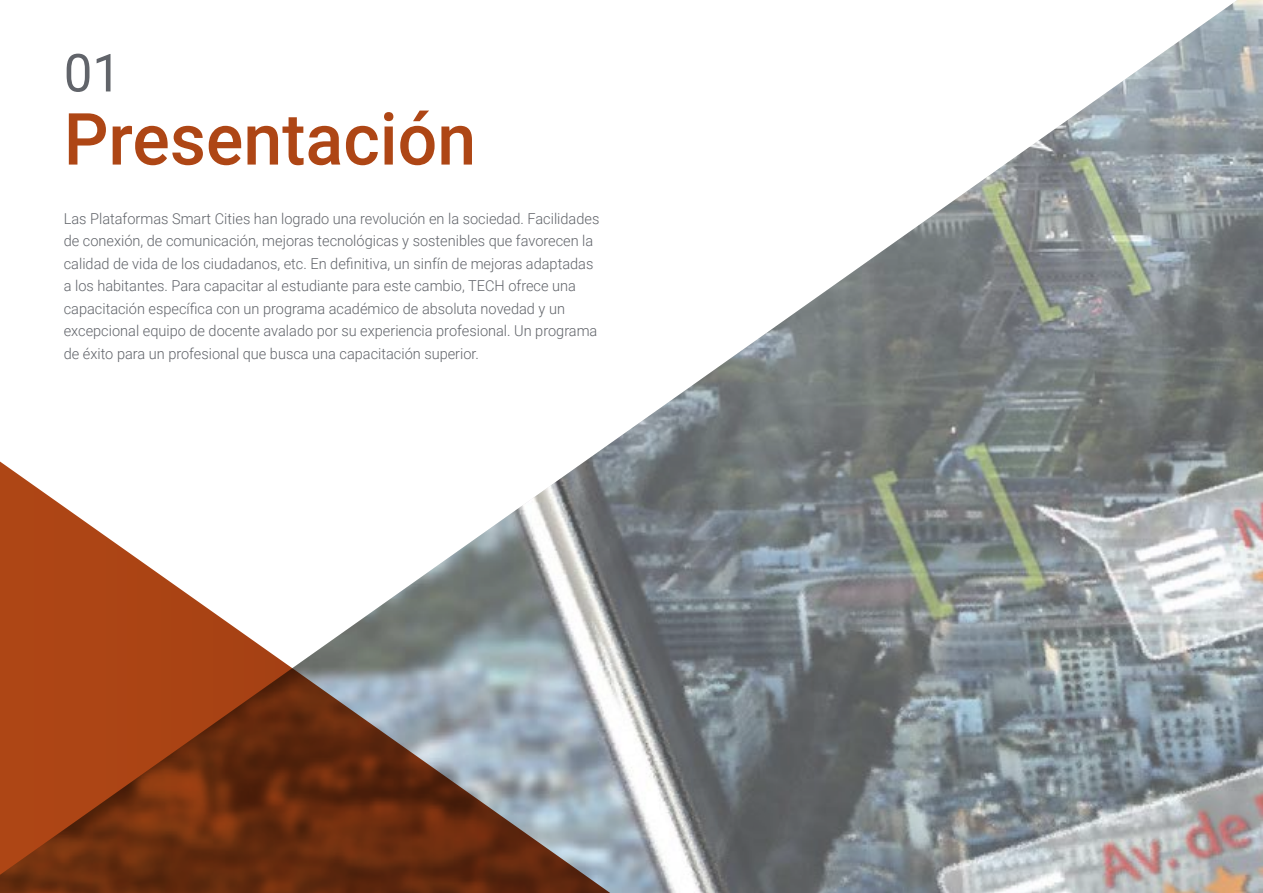
<style>
.page{position:relative;width:1263px;height:893px;background:#fff}
.page>*{position:absolute;margin:0;border:0;box-sizing:border-box;transform-origin:0 0}
.t1{font:500 72px "Roboto";color:#ae4615}
.t2{font:52.5px "Roboto";color:#61646a}
.t3{font:300 15px/22.5px "Roboto";color:#61646a}
</style>
<div class="page">
<img style="left:606px;top:0;width:657px;height:893px">
<svg style="left:0;top:446px;width:640px;height:447px"></svg>
<h2 class="t2" style="left:64px;top:36px;width:59px">01</h2>
<h1 class="t1" style="left:64px;top:89px;width:414px">Presentación</h1>
<p class="t3" style="left:64px;top:207px;width:537px">Las Plataformas Smart Cities han logrado una revolución en la sociedad. Facilidades de conexión, de comunicación, mejoras tecnológicas y sostenibles que favorecen la calidad de vida de los ciudadanos, etc. En definitiva, un sinfín de mejoras adaptadas a los habitantes. Para capacitar al estudiante para este cambio, TECH ofrece una capacitación específica con un programa académico de absoluta novedad y un excepcional equipo de docente avalado por su experiencia profesional. Un programa de éxito para un profesional que busca una capacitación superior.</p>
</div>
